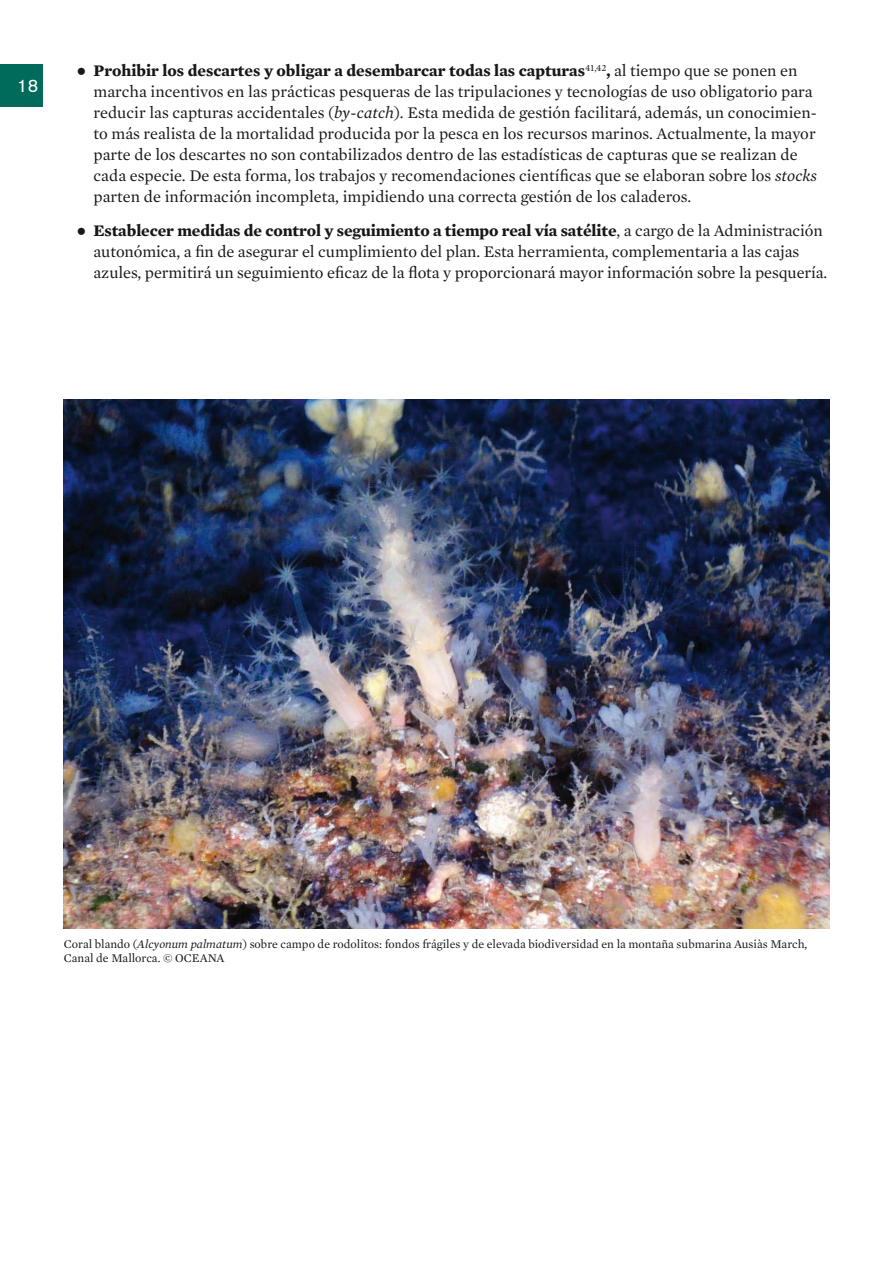
<style>
.page{position:relative;width:893px;height:1263px;background:#fff}
.page>*{position:absolute;margin:0;border:0;box-sizing:border-box;transform-origin:0 0}
.t1{font:18px "Akzidenz Grotesk BE";color:#fff}
.t2{font:16.5px/21px "Mercury Text G1";color:#181716}
.t3{font:12px/14.4px "Mercury Text G1";color:#181716}
.s1{font-family:"Arial";font-weight:900}
.s2{font-weight:700}
.s3{font-style:italic}
</style>
<div class="page">
<div style="left:0;top:64px;width:43px;height:42px;background:#006a5b"></div>
<img style="left:64px;top:400px;width:765px;height:529px">
<p class="t1" style="left:17px;top:75px;width:22px">18</p>
<p class="t2" style="left:94px;top:60px;width:725px;text-indent:-17px"><span class="s1">●</span> <span class="s2">Prohibir los descartes y obligar a desembarcar todas las capturas</span><sup>41,42</sup><span class="s2">,</span> al tiempo que se ponen en marcha incentivos en las prácticas pesqueras de las tripulaciones y tecnologías de uso obligatorio para reducir las capturas accidentales (<span class="s3">by-catch</span>). Esta medida de gestión facilitará, además, un conocimien‑ to más realista de la mortalidad producida por la pesca en los recursos marinos. Actualmente, la mayor parte de los descartes no son contabilizados dentro de las estadísticas de capturas que se realizan de cada especie. De esta forma, los trabajos y recomendaciones científicas que se elaboran sobre los <span class="s3">stocks </span>parten de información incompleta, impidiendo una correcta gestión de los caladeros.</p>
<p class="t2" style="left:94px;top:220px;width:735px;text-indent:-17px"><span class="s1">●</span> <span class="s2">Establecer medidas de control y seguimiento a tiempo real vía satélite</span>, a cargo de la Administración autonómica, a fin de asegurar el cumplimiento del plan. Esta herramienta, complementaria a las cajas azules, permitirá un seguimiento eficaz de la flota y proporcionará mayor información sobre la pesquería.</p>
<p class="t3" style="left:64px;top:937px;width:745px">Coral blando (<span class="s3">Alcyonum palmatum</span>) sobre campo de rodolitos: fondos frágiles y de elevada biodiversidad en la montaña submarina Ausiàs March,<br>Canal de Mallorca. © OCEANA</p>
</div>
